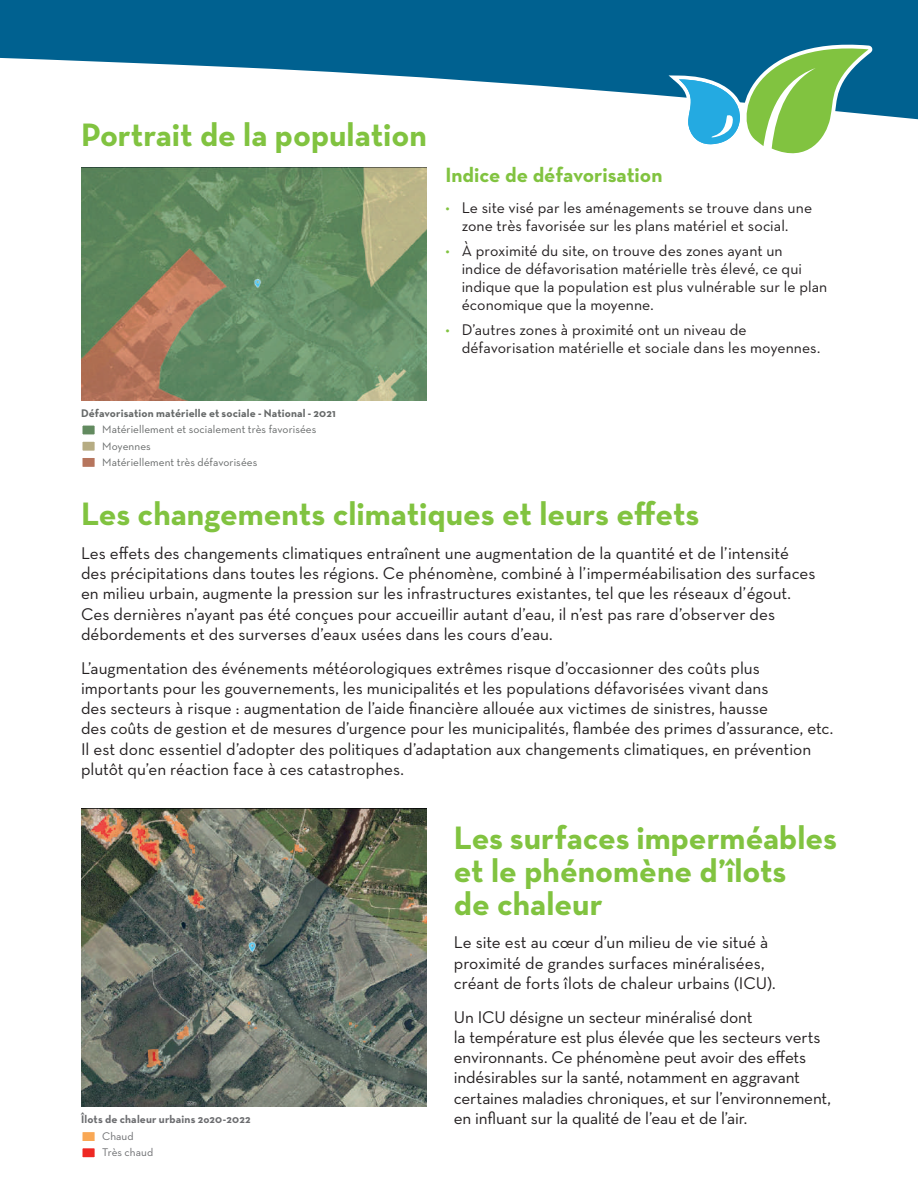
<style>
.page{position:relative;width:918px;height:1188px;background:#fff}
.page>*{position:absolute;margin:0;border:0;box-sizing:border-box;transform-origin:0 0}
.t1{font:700 33px/33px "Neutra Text";color:#81c340}
.t2{font:700 21px "Neutra Text";color:#81c340}
.t3{font:17.25px/20.2px "Neutra Text";letter-spacing:-.005em;color:#231f20}
.t4{font:15.75px/18px "Neutra Text";letter-spacing:.005em;color:#231f20}
.t5{font:11.25px/16.5px "Neutra Text";letter-spacing:.005em;color:#666969}
.t6{font:700 11.25px "Neutra Text";letter-spacing:.01em;color:#666969}
.t7{font:700 11.25px "Neutra Text";letter-spacing:.015em;color:#6c6d70}
.t8{font:11.25px/16.5px "Neutra Text";letter-spacing:.01em;color:#6c6d70}
.s1{color:#81c340}
</style>
<div class="page">
<img style="left:81px;top:372px;width:346px;height:28px">
<img style="left:81px;top:809px;width:346px;height:298px">
<svg style="left:0;top:0;width:918px;height:372px"></svg>
<svg style="left:663px;top:27px;width:244px;height:137px"></svg>
<div style="left:81px;top:1131px;width:15px;height:12px;background:#f9a855;border:2px solid #fff"></div>
<div style="left:81px;top:1147px;width:15px;height:12px;background:#ee2823;border:2px solid #fff"></div>
<div style="left:81px;top:424px;width:15px;height:12px;background:#628a5f;border:2px solid #fff"></div>
<div style="left:81px;top:440px;width:15px;height:12px;background:#b6ac83;border:2px solid #fff"></div>
<div style="left:81px;top:456px;width:15px;height:12px;background:#b6755d;border:2px solid #fff"></div>
<h1 class="t1" style="left:81px;top:117px;width:347px">Portrait de la population</h1>
<p class="t6" style="left:81px;top:406px;width:256px">Défavorisation matérielle et sociale - National - 2021</p>
<p class="t5" style="left:102px;top:421px;width:216px">Matériellement et socialement très favorisées<br>Moyennes<br>Matériellement très défavorisées</p>
<p class="t2" style="left:446px;top:162px;width:219px">Indice de défavorisation</p>
<p class="t4" style="left:446px;top:199px;width:368px;text-align:center"><span class="s1">•</span> Le site visé par les aménagements se trouve dans une zone très favorisée sur les plans matériel et social.</p>
<p class="t4" style="left:462px;top:242px;width:367px;text-indent:-16px"><span class="s1">•</span> À proximité du site, on trouve des zones ayant un<br>indice de défavorisation matérielle très élevé, ce qui indique que la population est plus vulnérable sur le plan économique que la moyenne.</p>
<p class="t4" style="left:462px;top:320px;width:360px;text-indent:-16px"><span class="s1">•</span> D’autres zones à proximité ont un niveau de défavorisation matérielle et sociale dans les moyennes.</p>
<h1 class="t1" style="left:81px;top:497px;width:620px">Les changements climatiques et leurs effets</h1>
<p class="t3" style="left:81px;top:543px;width:736px">Les effets des changements climatiques entraînent une augmentation de la quantité et de l’intensité des précipitations dans toutes les régions. Ce phénomène, combiné à l’imperméabilisation des surfaces en milieu urbain, augmente la pression sur les infrastructures existantes, tel que les réseaux d’égout.<br>Ces dernières n’ayant pas été conçues pour accueillir autant d’eau, il n’est pas rare d’observer des débordements et des surverses d’eaux usées dans les cours d’eau.</p>
<p class="t3" style="left:81px;top:657px;width:754px">L’augmentation des événements météorologiques extrêmes risque d’occasionner des coûts plus importants pour les gouvernements, les municipalités et les populations défavorisées vivant dans<br>des secteurs à risque : augmentation de l’aide financière allouée aux victimes de sinistres, hausse<br>des coûts de gestion et de mesures d’urgence pour les municipalités, flambée des primes d’assurance, etc.<br>Il est donc essentiel d’adopter des politiques d’adaptation aux changements climatiques, en prévention plutôt qu’en réaction face à ces catastrophes.</p>
<p class="t7" style="left:81px;top:1113px;width:171px">Îlots de chaleur urbains 2o20-2022</p>
<p class="t8" style="left:102px;top:1128px;width:53px">Chaud<br>Très chaud</p>
<h1 class="t1" style="left:454px;top:820px;width:385px">Les surfaces imperméables et le phénomène d’îlots<br>de chaleur</h1>
<p class="t3" style="left:454px;top:932px;width:323px">Le site est au cœur d’un milieu de vie situé à proximité de grandes surfaces minéralisées, créant de forts îlots de chaleur urbains (ICU).</p>
<p class="t3" style="left:454px;top:1006px;width:379px">Un ICU désigne un secteur minéralisé dont<br>la température est plus élevée que les secteurs verts environnants. Ce phénomène peut avoir des effets indésirables sur la santé, notamment en aggravant certaines maladies chroniques, et sur l’environnement, en influant sur la qualité de l’eau et de l’air.</p>
</div>
